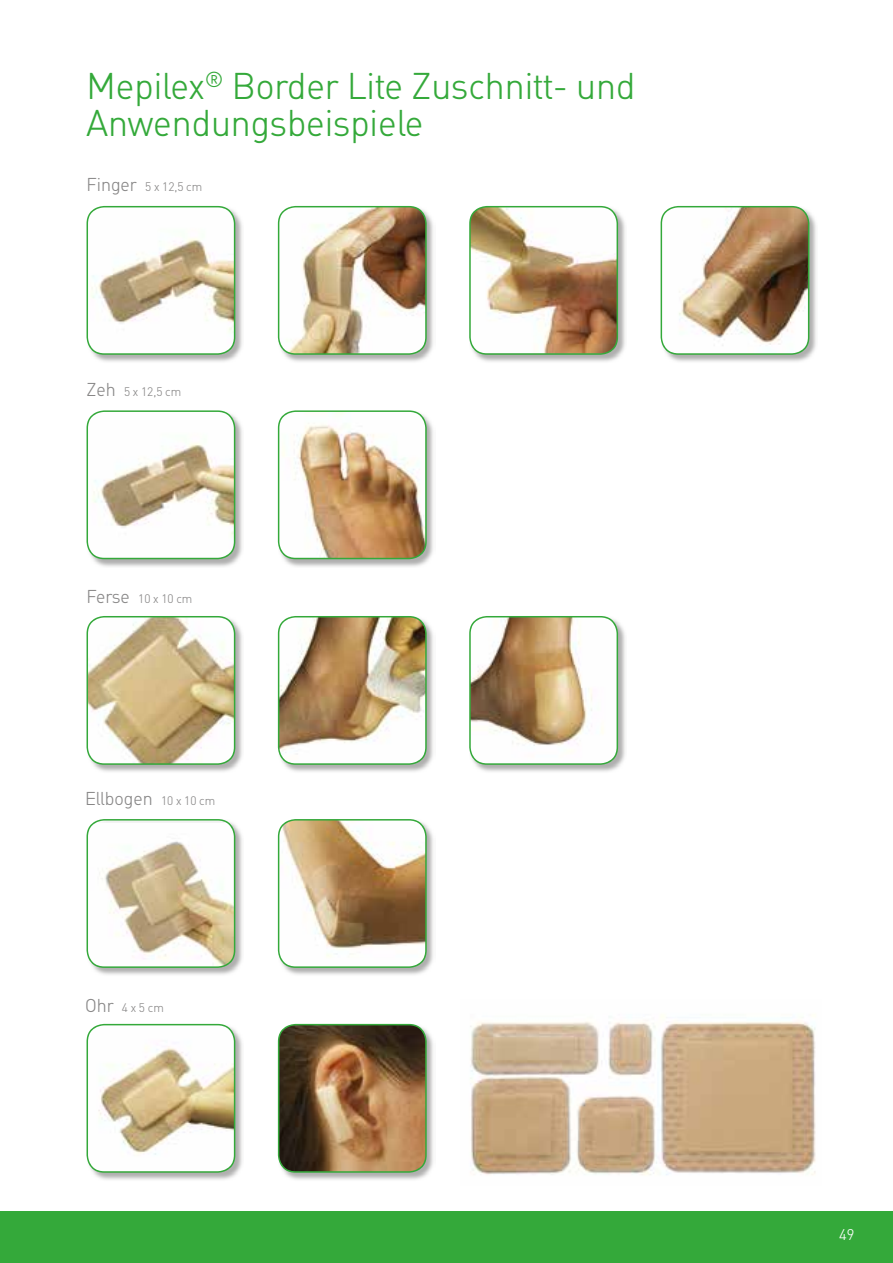
<style>
.page{position:relative;width:893px;height:1263px;background:#fff}
.page>*{position:absolute;margin:0;border:0;box-sizing:border-box;transform-origin:0 0}
.t1{font:300 36px/37.5px "MHC Din";color:#34a93a}
.t2{font:300 18px "MHC Din";color:#878686}
.t3{font:300 15px "MHC Din";color:#fff}
.t4{font:300 12px "MHC Din";color:#878686}
.s1{font-size:18px}
.s2{font-size:12px}
</style>
<div class="page">
<div style="left:0;top:1211px;width:893px;height:52px;background:#34a93a"></div>
<img style="left:94px;top:622px;width:148px;height:150px">
<svg style="left:87px;top:616px;width:148px;height:149px"></svg>
<img style="left:285px;top:623px;width:148px;height:149px">
<img style="left:278px;top:616px;width:149px;height:149px">
<img style="left:476px;top:622px;width:149px;height:150px">
<svg style="left:469px;top:616px;width:149px;height:149px"></svg>
<img style="left:94px;top:212px;width:148px;height:150px">
<svg style="left:87px;top:206px;width:148px;height:149px"></svg>
<img style="left:285px;top:213px;width:148px;height:149px">
<img style="left:278px;top:206px;width:149px;height:149px">
<img style="left:476px;top:212px;width:149px;height:150px">
<img style="left:469px;top:206px;width:149px;height:149px">
<img style="left:668px;top:212px;width:148px;height:150px">
<img style="left:661px;top:206px;width:148px;height:149px">
<img style="left:94px;top:825px;width:148px;height:150px">
<svg style="left:87px;top:819px;width:148px;height:149px"></svg>
<img style="left:285px;top:826px;width:148px;height:149px">
<svg style="left:278px;top:819px;width:149px;height:149px"></svg>
<img style="left:94px;top:1030px;width:148px;height:150px">
<svg style="left:87px;top:1024px;width:148px;height:149px"></svg>
<img style="left:285px;top:1031px;width:148px;height:149px">
<img style="left:278px;top:1024px;width:149px;height:149px">
<img style="left:93px;top:417px;width:149px;height:150px">
<svg style="left:87px;top:410px;width:148px;height:149px"></svg>
<img style="left:284px;top:418px;width:149px;height:149px">
<img style="left:278px;top:410px;width:149px;height:149px">
<img style="left:470px;top:1015px;width:346px;height:160px">
<p class="t1" style="left:87px;top:68px;width:550px">Mepilex<sup>®</sup> Border Lite Zuschnitt- und<br>Anwendungsbeispiele</p>
<p class="t4" style="left:87px;top:180px;width:117px"><span class="s1">Finger</span> 5 x 12,5 cm</p>
<p class="t4" style="left:87px;top:385px;width:96px"><span class="s1">Zeh</span> 5 x 12,5 cm</p>
<p class="t4" style="left:87px;top:592px;width:107px"><span class="s1">Ferse</span> 10 x 10 cm</p>
<p class="t2" style="left:85px;top:788px;width:132px">Ellbogen <span class="s2">10 x 10 cm</span></p>
<p class="t4" style="left:85px;top:1001px;width:80px"><span class="s1">Ohr</span> 4 x 5 cm</p>
<p class="t3" style="left:839px;top:1226px;width:17px">49</p>
</div>
